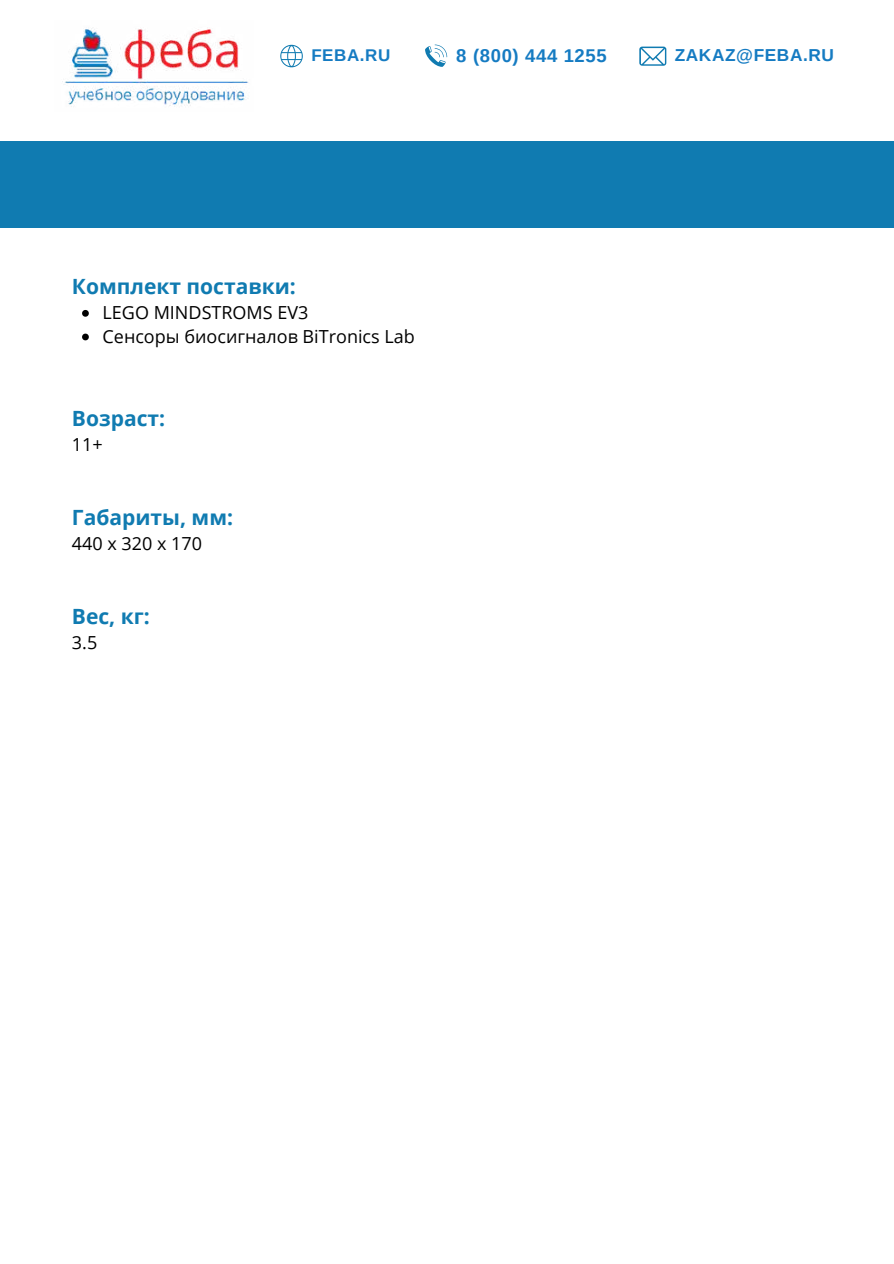
<style>
.page{position:relative;width:894px;height:1264px;background:#fff}
.page>*{position:absolute;margin:0;border:0;box-sizing:border-box;transform-origin:0 0}
.t1{font:700 21px "Open Sans";color:#107bb1}
.t2{font:700 18.45px "Arimo";letter-spacing:.035em;color:#157bc2}
.t3{font:18px/23.7px "Open Sans";color:#000}
.t4{font:700 17.25px "Arimo";letter-spacing:.035em;color:#157bc2}
.t5{font:700 16.95px "Arimo";letter-spacing:.035em;color:#157bc2}
</style>
<div class="page">
<img style="left:62px;top:28px;width:187px;height:79px">
<div style="left:0;top:141px;width:893px;height:87px;background:#107bb1"></div>
<svg style="left:639px;top:47px;width:27px;height:19px"></svg>
<svg style="left:425px;top:45px;width:22px;height:22px"></svg>
<svg style="left:280px;top:45px;width:23px;height:22px"></svg>
<svg style="left:82px;top:310px;width:7px;height:7px"></svg>
<svg style="left:82px;top:333px;width:7px;height:7px"></svg>
<p class="t5" style="left:311px;top:44px;width:81px">FEBA.RU</p>
<p class="t2" style="left:456px;top:43px;width:152px">8 (800) 444 1255</p>
<p class="t4" style="left:674px;top:43px;width:161px">ZAKAZ@FEBA.RU</p>
<p class="t1" style="left:72px;top:272px;width:225px">Комплект поставки:</p>
<p class="t3" style="left:102px;top:300px;width:314px">LEGO MINDSTROMS EV3<br>Сенсоры биосигналов BiTronics Lab</p>
<p class="t1" style="left:72px;top:403px;width:95px">Возраст:</p>
<p class="t3" style="left:72px;top:432px;width:32px">11+</p>
<p class="t1" style="left:72px;top:502px;width:163px">Габариты, мм:</p>
<p class="t3" style="left:72px;top:531px;width:132px">440 х 320 х 170</p>
<p class="t1" style="left:72px;top:602px;width:79px">Вес, кг:</p>
<p class="t3" style="left:72px;top:630px;width:27px">3.5</p>
</div>
